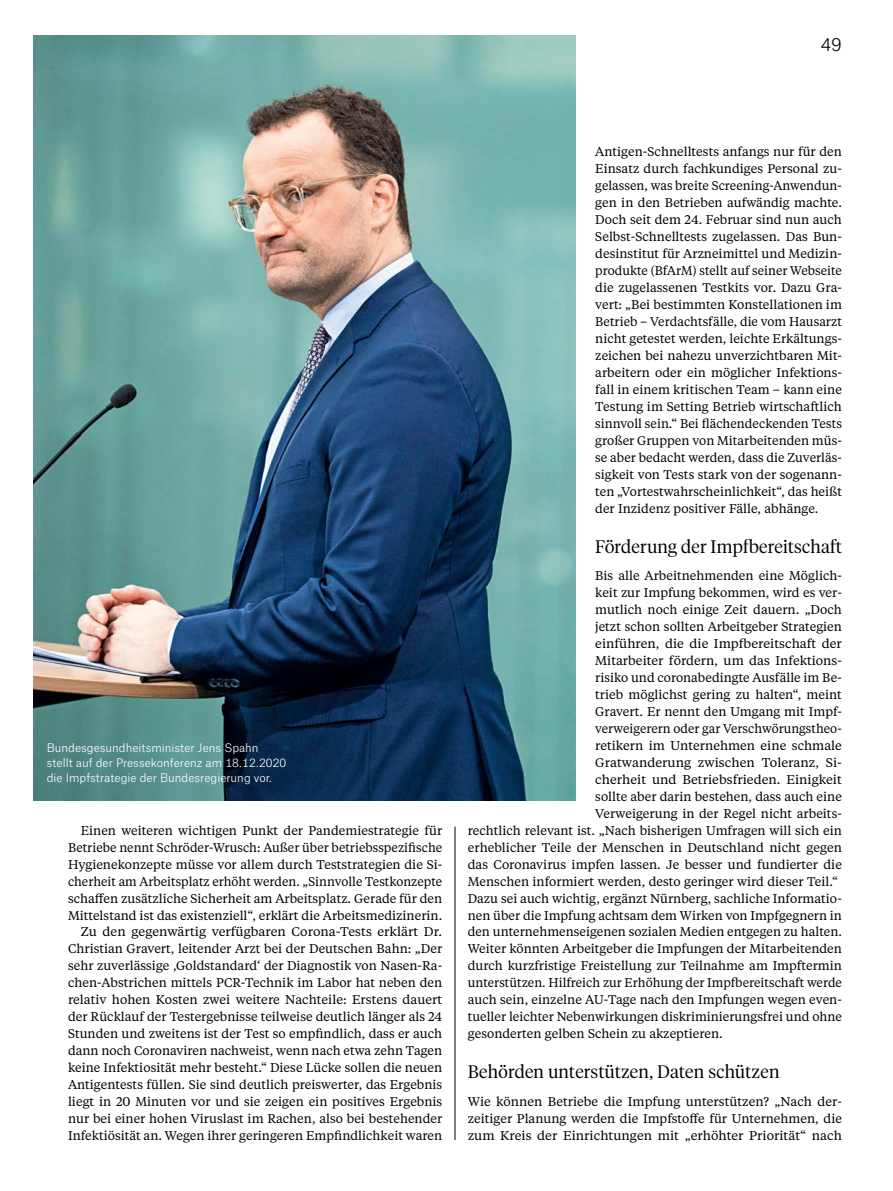
<style>
.page{position:relative;width:893px;height:1191px;background:#fff}
.page>*{position:absolute;margin:0;border:0;box-sizing:border-box;transform-origin:0 0}
.t1{font:300 18px "Tiempos Headline";letter-spacing:.015em;color:#000}
.t2{font:300 17.25px "Atlas Grotesk";color:#000}
.t3{font:12.6px/17px "Tiempos Text";color:#000;text-align:justify}
.t4{font:300 11.25px/15px "Atlas Grotesk";color:#fff}
</style>
<div class="page">
<hr style="left:455px;top:826px;width:1px;height:314px;background:#000">
<img style="left:34px;top:36px;width:541px;height:765px">
<h2 class="t2" style="left:821px;top:31px;width:23px">49</h2>
<p class="t4" style="left:47px;top:739px;width:241px">Bundesgesundheitsminister Jens Spahn stellt auf der Pressekonferenz am 18.12.2020 die Impfstrategie der Bundesregierung vor.</p>
<p class="t3" style="left:68px;top:821px;width:376px;text-align:right">Einen weiteren wichtigen Punkt der Pandemiestrategie für Betriebe nennt Schröder-Wrusch: Außer über betriebsspezifische Hygienekonzepte müsse vor allem durch Teststrategien die Si&shy;cherheit am Arbeitsplatz erhöht werden. „Sinnvolle Testkonzepte schaffen zusätzliche Sicherheit am Arbeitsplatz. Gerade für den Mittelstand ist das existenziell“, erklärt die Arbeitsmedizinerin.<br>Zu den gegenwärtig verfügbaren Corona-Tests erklärt Dr.<br>Christian Gravert, leitender Arzt bei der Deutschen Bahn: „Der sehr zuverlässige ,Goldstandard‘ der Diagnostik von Nasen-Ra&shy;chen-Abstrichen mittels PCR-Technik im Labor hat neben den relativ hohen Kosten zwei weitere Nachteile: Erstens dauert der Rücklauf der Testergebnisse teilweise deutlich länger als 24<br>Stunden und zweitens ist der Test so empfindlich, dass er auch dann noch Coronaviren nachweist, wenn nach etwa zehn Tagen keine Infektiosität mehr besteht.“ Diese Lücke sollen die neuen Antigentests füllen. Sie sind deutlich preiswerter, das Ergebnis liegt in 20 Minuten vor und sie zeigen ein positives Ergebnis nur bei einer hohen Viruslast im Rachen, also bei bestehender Infektiösität an. Wegen ihrer geringeren Empfindlichkeit waren</p>
<p class="t3" style="left:595px;top:143px;width:248px">Antigen-Schnelltests anfangs nur für den Einsatz durch fachkundiges Personal zu&shy;gelassen, was breite Screening-Anwendun&shy;gen in den Betrieben aufwändig machte.<br>Doch seit dem 24. Februar sind nun auch Selbst-Schnelltests zugelassen. Das Bun&shy;desinstitut für Arzneimittel und Medizin&shy;produkte (BfArM) stellt auf seiner Webseite die zugelassenen Testkits vor. Dazu Gra&shy;vert: „Bei bestimmten Konstellationen im Betrieb – Verdachtsfälle, die vom Hausarzt nicht getestet werden, leichte Erkältungs&shy;zeichen bei nahezu unverzichtbaren Mit&shy;arbeitern oder ein möglicher Infektions&shy;fall in einem kritischen Team – kann eine Testung im Setting Betrieb wirtschaftlich sinnvoll sein.“ Bei flächendeckenden Tests großer Gruppen von Mitarbeitenden müs&shy;se aber bedacht werden, dass die Zuverläs&shy;sigkeit von Tests stark von der sogenann&shy;ten „Vortestwahrscheinlichkeit“, das heißt der Inzidenz positiver Fälle, abhänge.</p>
<h1 class="t1" style="left:595px;top:534px;width:248px">Förderung der Impfbereitschaft</h1>
<p class="t3" style="left:595px;top:567px;width:248px">Bis alle Arbeitnehmenden eine Möglich-</p>
<p class="t3" style="left:595px;top:584px;width:248px">keit zur Impfung bekommen, wird es ver-</p>
<p class="t3" style="left:595px;top:601px;width:248px">mutlich noch einige Zeit dauern. „Doch</p>
<p class="t3" style="left:595px;top:618px;width:248px">jetzt schon sollten Arbeitgeber Strategien</p>
<p class="t3" style="left:595px;top:634px;width:248px">einführen, die die Impfbereitschaft der</p>
<p class="t3" style="left:595px;top:651px;width:248px">Mitarbeiter fördern, um das Infektions-</p>
<p class="t3" style="left:595px;top:668px;width:248px">risiko und coronabedingte Ausfälle im Be-</p>
<p class="t3" style="left:595px;top:685px;width:248px">trieb möglichst gering zu halten“, meint</p>
<p class="t3" style="left:595px;top:702px;width:248px">Gravert. Er nennt den Umgang mit Impf-</p>
<p class="t3" style="left:595px;top:719px;width:248px">verweigerern oder gar Verschwörungstheo-</p>
<p class="t3" style="left:595px;top:736px;width:248px">retikern im Unternehmen eine schmale</p>
<p class="t3" style="left:595px;top:753px;width:248px">Gratwanderung zwischen Toleranz, Si-</p>
<p class="t3" style="left:595px;top:770px;width:248px">cherheit und Betriebsfrieden. Einigkeit</p>
<p class="t3" style="left:595px;top:787px;width:248px">sollte aber darin bestehen, dass auch eine</p>
<p class="t3" style="left:595px;top:804px;width:248px">Verweigerung in der Regel nicht arbeits-</p>
<p class="t3" style="left:468px;top:821px;width:376px">rechtlich relevant ist. „Nach bisherigen Umfragen will sich ein</p>
<p class="t3" style="left:468px;top:838px;width:376px">erheblicher Teile der Menschen in Deutschland nicht gegen</p>
<p class="t3" style="left:468px;top:855px;width:376px">das Coronavirus impfen lassen. Je besser und fundierter die</p>
<p class="t3" style="left:468px;top:872px;width:372px">Menschen informiert werden, desto geringer wird dieser Teil.“</p>
<p class="t3" style="left:468px;top:889px;width:376px">Dazu sei auch wichtig, ergänzt Nürnberg, sachliche Informatio-</p>
<p class="t3" style="left:468px;top:906px;width:376px">nen über die Impfung achtsam dem Wirken von Impfgegnern in</p>
<p class="t3" style="left:468px;top:923px;width:376px">den unternehmenseigenen sozialen Medien entgegen zu halten.</p>
<p class="t3" style="left:468px;top:940px;width:376px">Weiter könnten Arbeitgeber die Impfungen der Mitarbeitenden</p>
<p class="t3" style="left:468px;top:957px;width:376px">durch kurzfristige Freistellung zur Teilnahme am Impftermin</p>
<p class="t3" style="left:468px;top:973px;width:376px">unterstützen. Hilfreich zur Erhöhung der Impfbereitschaft werde</p>
<p class="t3" style="left:468px;top:990px;width:376px">auch sein, einzelne AU-Tage nach den Impfungen wegen even-</p>
<p class="t3" style="left:468px;top:1007px;width:376px">tueller leichter Nebenwirkungen diskriminierungsfrei und ohne</p>
<p class="t3" style="left:468px;top:1024px;width:256px">gesonderten gelben Schein zu akzeptieren.</p>
<h1 class="t1" style="left:468px;top:1059px;width:313px">Behörden unterstützen, Daten schützen</h1>
<p class="t3" style="left:468px;top:1092px;width:376px">Wie können Betriebe die Impfung unterstützen? „Nach der&shy;zeitiger Planung werden die Impfstoffe für Unternehmen, die zum Kreis der Einrichtungen mit „erhöhter Priorität“ nach</p>
</div>
